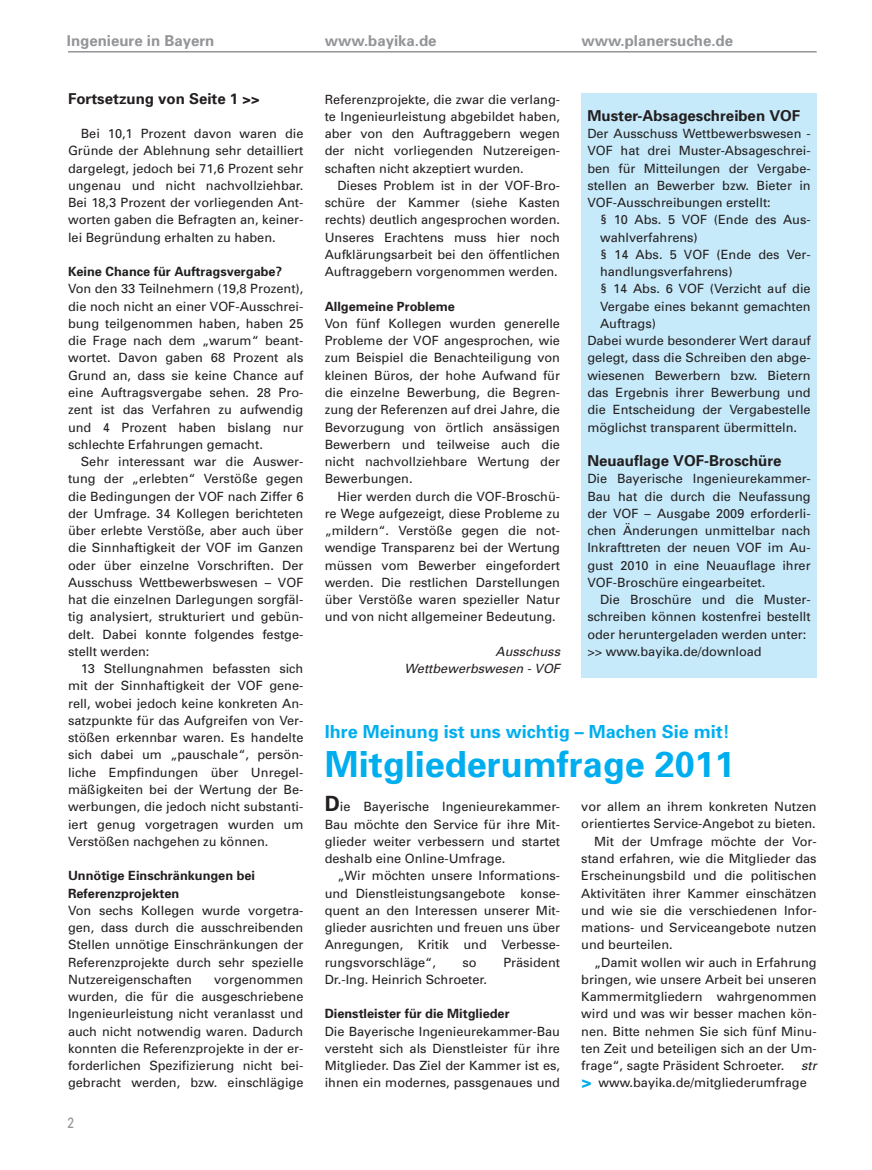
<style>
.page{position:relative;width:872px;height:1170px;background:#fff}
.page>*{position:absolute;margin:0;border:0;box-sizing:border-box;transform-origin:0 0}
.t1{font:700 36px "Univers";color:#00aeef}
.t2{font:700 18px "Univers";color:#00aeef}
.t3{font:700 15px "Univers";color:#231f20}
.t4{font:700 15px "Univers";color:#939598}
.t5{font:15px "Univers";color:#939598;scale:.8 1}
.t6{font:12.75px/17.2px "Univers";color:#231f20;text-align:justify}
.t7{font:700 12.75px/17.2px "Univers";color:#231f20}
.t8{font:italic 12.75px/17.2px "Univers";color:#231f20;text-align:right}
.s1{font-weight:700;font-size:21px}
</style>
<div class="page">
<hr style="left:68px;top:51px;width:748px;height:2px;background:#939598">
<div style="left:581px;top:94px;width:235px;height:584px;background:#c6eafa"></div>
<p class="t4" style="left:67px;top:35px;width:149px">Ingenieure in Bayern</p>
<p class="t3" style="left:68px;top:93px;width:193px">Fortsetzung von Seite 1 &gt;&gt;</p>
<p class="t6" style="left:68px;top:126px;width:237px;text-indent:13px">Bei 10,1 Prozent davon waren die Gründe der Ablehnung sehr detailliert dargelegt, jedoch bei 71,6 Prozent sehr ungenau und nicht nachvollziehbar.<br>Bei 18,3 Prozent der vorliegenden Ant&shy;worten gaben die Befragten an, keiner&shy;lei Begründung erhalten zu haben.</p>
<p class="t7" style="left:68px;top:264px;width:215px">Keine Chance für Auftragsvergabe?</p>
<p class="t6" style="left:68px;top:281px;width:237px">Von den 33 Teilnehmern (19,8 Prozent), die noch nicht an einer VOF-Ausschrei&shy;bung teilgenommen haben, haben 25 die Frage nach dem „warum“ beant&shy;wortet. Davon gaben 68 Prozent als Grund an, dass sie keine Chance auf eine Auftragsvergabe sehen. 28 Pro&shy;zent ist das Verfahren zu aufwendig und 4 Prozent haben bislang nur schlechte Erfahrungen gemacht.</p>
<p class="t6" style="left:68px;top:454px;width:237px;text-indent:13px">Sehr interessant war die Auswer&shy;tung der „erlebten“ Verstöße gegen die Bedingungen der VOF nach Ziffer 6 der Umfrage. 34 Kollegen berichteten über erlebte Verstöße, aber auch über die Sinnhaftigkeit der VOF im Ganzen oder über einzelne Vorschriften. Der Ausschuss Wettbewerbswesen – VOF hat die einzelnen Darlegungen sorgfäl&shy;tig analysiert, strukturiert und gebün&shy;delt. Dabei konnte folgendes festge&shy;stellt werden:</p>
<p class="t6" style="left:68px;top:661px;width:237px;text-indent:13px">13 Stellungnahmen befassten sich mit der Sinnhaftigkeit der VOF gene&shy;rell, wobei jedoch keine konkreten An&shy;satzpunkte für das Aufgreifen von Ver&shy;stößen erkennbar waren. Es handelte sich dabei um „pauschale“, persön&shy;liche Empfindungen über Unregel&shy;mäßigkeiten bei der Wertung der Be&shy;werbungen, die jedoch nicht substanti&shy;iert genug vorgetragen wurden um Verstößen nachgehen zu können.</p>
<p class="t7" style="left:68px;top:868px;width:188px">Unnötige Einschränkungen bei<br>Referenzprojekten</p>
<p class="t6" style="left:68px;top:902px;width:237px">Von sechs Kollegen wurde vorgetra&shy;gen, dass durch die ausschreibenden Stellen unnötige Einschränkungen der Referenzprojekte durch sehr spezielle Nutzereigenschaften</p>
<p class="t6" style="left:68px;top:971px;width:237px;text-indent:146px">vorgenommen wurden, die für die ausgeschriebene Ingenieurleistung nicht veranlasst und auch nicht notwendig waren. Dadurch konnten die Referenzprojekte in der er&shy;forderlichen Spezifizierung nicht bei&shy;gebracht werden, bzw. einschlägige</p>
<p class="t5" style="left:68px;top:1117px;width:10px">2</p>
<p class="t4" style="left:325px;top:35px;width:113px">www.bayika.de</p>
<p class="t4" style="left:581px;top:35px;width:153px">www.planersuche.de</p>
<p class="t6" style="left:325px;top:91px;width:237px">Referenzprojekte, die zwar die verlang&shy;te Ingenieurleistung abgebildet haben, aber von den Auftraggebern wegen der nicht vorliegenden Nutzereigen&shy;schaften nicht akzeptiert wurden.</p>
<p class="t6" style="left:325px;top:178px;width:237px;text-indent:13px">Dieses Problem ist in der VOF-Bro&shy;schüre der Kammer (siehe Kasten rechts) deutlich angesprochen worden.<br>Unseres Erachtens muss hier noch Aufklärungsarbeit bei den öffentlichen Auftraggebern vorgenommen werden.</p>
<p class="t7" style="left:325px;top:298px;width:132px">Allgemeine Probleme</p>
<p class="t6" style="left:325px;top:316px;width:237px">Von fünf Kollegen wurden generelle Probleme der VOF angesprochen, wie zum Beispiel die Benachteiligung von kleinen Büros, der hohe Aufwand für die einzelne Bewerbung, die Begren&shy;zung der Referenzen auf drei Jahre, die Bevorzugung von örtlich ansässigen Bewerbern und teilweise auch die nicht nachvollziehbare Wertung der Bewerbungen.</p>
<p class="t6" style="left:325px;top:488px;width:237px;text-indent:13px">Hier werden durch die VOF-Broschü&shy;re Wege aufgezeigt, diese Probleme zu „mildern“. Verstöße gegen die not&shy;wendige Transparenz bei der Wertung müssen vom Bewerber eingefordert werden. Die restlichen Darstellungen über Verstöße waren spezieller Natur und von nicht allgemeiner Bedeutung.</p>
<p class="t8" style="left:404px;top:643px;width:157px">Ausschuss<br>Wettbewerbswesen - VOF</p>
<p class="t3" style="left:587px;top:110px;width:214px">Muster-Absageschreiben VOF</p>
<p class="t6" style="left:587px;top:126px;width:225px">Der Ausschuss Wettbewerbswesen - VOF hat drei Muster-Absageschrei&shy;ben für Mitteilungen der Vergabe&shy;stellen an Bewerber bzw. Bieter in VOF-Ausschreibungen erstellt:</p>
<p class="t6" style="left:600px;top:212px;width:212px">§ 10 Abs. 5 VOF (Ende des Aus-</p>
<p class="t6" style="left:600px;top:229px;width:99px">wahlverfahrens)</p>
<p class="t6" style="left:600px;top:247px;width:212px">§ 14 Abs. 5 VOF (Ende des Ver-</p>
<p class="t6" style="left:600px;top:264px;width:134px">handlungsverfahrens)</p>
<p class="t6" style="left:600px;top:281px;width:212px">§ 14 Abs. 6 VOF (Verzicht auf die</p>
<p class="t6" style="left:600px;top:298px;width:212px">Vergabe eines bekannt gemachten</p>
<p class="t6" style="left:600px;top:316px;width:57px">Auftrags)</p>
<p class="t6" style="left:587px;top:333px;width:225px">Dabei wurde besonderer Wert darauf</p>
<p class="t6" style="left:587px;top:350px;width:225px">gelegt, dass die Schreiben den abge-</p>
<p class="t6" style="left:587px;top:367px;width:225px">wiesenen Bewerbern bzw. Bietern</p>
<p class="t6" style="left:587px;top:385px;width:225px">das Ergebnis ihrer Bewerbung und</p>
<p class="t6" style="left:587px;top:402px;width:225px">die Entscheidung der Vergabestelle</p>
<p class="t6" style="left:587px;top:419px;width:211px">möglichst transparent übermitteln.</p>
<p class="t3" style="left:587px;top:455px;width:196px">Neuauflage VOF-Broschüre</p>
<p class="t6" style="left:587px;top:471px;width:225px">Die Bayerische Ingenieurekammer-Bau hat die durch die Neufassung der VOF – Ausgabe 2009 erforderli&shy;chen Änderungen unmittelbar nach Inkrafttreten der neuen VOF im Au&shy;gust 2010 in eine Neuauflage ihrer VOF-Broschüre eingearbeitet.</p>
<p class="t6" style="left:587px;top:592px;width:225px;text-align:left;text-indent:13px">Die Broschüre und die Muster&shy;schreiben können kostenfrei bestellt oder heruntergeladen werden unter: &gt;&gt; www.bayika.de/download</p>
<h2 class="t2" style="left:325px;top:724px;width:406px">Ihre Meinung ist uns wichtig – Machen Sie mit!</h2>
<h1 class="t1" style="left:325px;top:750px;width:412px">Mitgliederumfrage 2011</h1>
<p class="t6" style="left:325px;top:799px;width:237px"><span class="s1">D</span>ie Bayerische Ingenieurekammer-Bau möchte den Service für ihre Mit&shy;glieder weiter verbessern und startet deshalb eine Online-Umfrage.</p>
<p class="t6" style="left:325px;top:868px;width:237px;text-indent:13px">„Wir möchten unsere Informations&shy;und Dienstleistungsangebote konse&shy;quent an den Interessen unserer Mit&shy;glieder ausrichten und freuen uns über Anregungen, Kritik und Verbesse&shy;rungsvorschläge“,</p>
<p class="t6" style="left:581px;top:799px;width:237px">vor allem an ihrem konkreten Nutzen</p>
<p class="t6" style="left:581px;top:816px;width:236px">orientiertes Service-Angebot zu bieten.</p>
<p class="t6" style="left:594px;top:833px;width:224px">Mit der Umfrage möchte der Vor-</p>
<p class="t6" style="left:581px;top:850px;width:237px">stand erfahren, wie die Mitglieder das</p>
<p class="t6" style="left:581px;top:868px;width:237px">Erscheinungsbild und die politischen</p>
<p class="t6" style="left:581px;top:885px;width:237px">Aktivitäten ihrer Kammer einschätzen</p>
<p class="t6" style="left:581px;top:902px;width:237px">und wie sie die verschiedenen Infor-</p>
<p class="t6" style="left:581px;top:919px;width:237px">mations- und Serviceangebote nutzen</p>
<p class="t6" style="left:581px;top:937px;width:93px">und beurteilen.</p>
<p class="t6" style="left:594px;top:954px;width:224px">„Damit wollen wir auch in Erfahrung</p>
<p class="t6" style="left:581px;top:971px;width:237px">bringen, wie unsere Arbeit bei unseren</p>
<p class="t6" style="left:581px;top:988px;width:237px">Kammermitgliedern wahrgenommen</p>
<p class="t6" style="left:581px;top:1006px;width:237px">wird und was wir besser machen kön-</p>
<p class="t6" style="left:581px;top:1023px;width:237px">nen. Bitte nehmen Sie sich fünf Minu-</p>
<p class="t6" style="left:581px;top:1040px;width:237px">ten Zeit und beteiligen sich an der Um-</p>
<p class="t6" style="left:581px;top:1057px;width:205px">frage“, sagte Präsident Schroeter.</p>
<p class="t8" style="left:801px;top:1057px;width:17px">str</p>
<p class="t6" style="left:598px;top:1075px;width:210px">www.bayika.de/mitgliederumfrage</p>
<p class="t6" style="left:462px;top:954px;width:16px">so</p>
<p class="t6" style="left:503px;top:954px;width:58px">Präsident</p>
<p class="t6" style="left:325px;top:971px;width:164px">Dr.-Ing. Heinrich Schroeter.</p>
<p class="t7" style="left:325px;top:1006px;width:186px">Dienstleister für die Mitglieder</p>
<p class="t6" style="left:325px;top:1023px;width:237px">Die Bayerische Ingenieurekammer-Bau versteht sich als Dienstleister für ihre Mitglieder. Das Ziel der Kammer ist es, ihnen ein modernes, passgenaues und</p>
<h2 class="t2" style="left:581px;top:1075px;width:12px">&gt;</h2>
</div>
